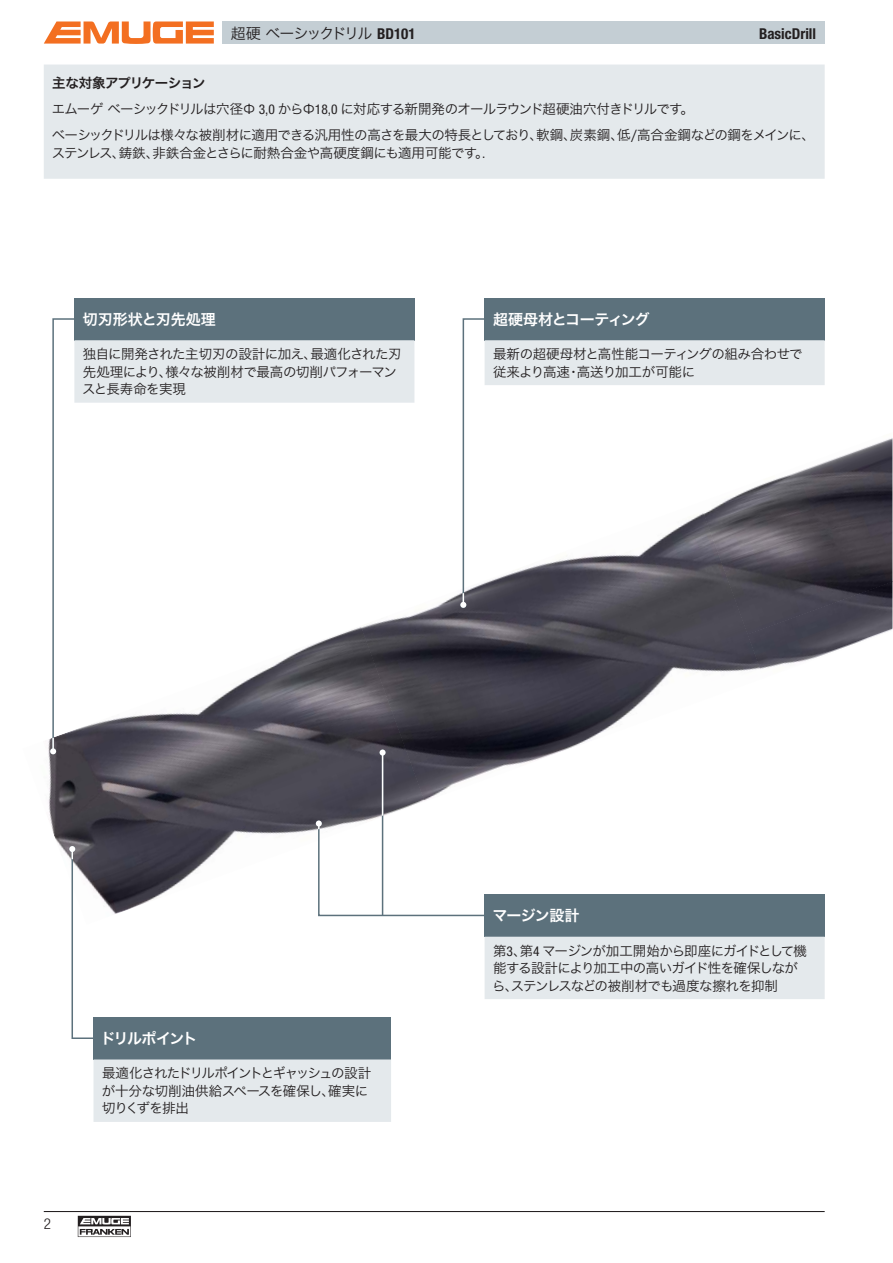
<style>
.page{position:relative;width:893px;height:1263px;background:#fff}
.page>*{position:absolute;margin:0;border:0;box-sizing:border-box;transform-origin:0 0}
.t1{font:15px "Hira Kaku Pro W6 90 msp RKSJ H";letter-spacing:-.04em;color:#fff}
.t2{font:15px "Hira Kaku Pro W3 90 msp RKSJ H";letter-spacing:-.13em;color:#231f20}
.t3{font:700 condensed 15px "Helvetica Neue LT Pro";color:#231f20}
.t4{font:15px "Hira Kaku Pro W6 90 msp RKSJ H";color:#fff}
.t5{font:15px "Hira Kaku Pro W6 90 msp RKSJ H";letter-spacing:-.105em;color:#fff}
.t6{font:300 condensed 15px "Helvetica Neue LT Pro";color:#231f20}
.t7{font:13.5px/17.5px "Hira Kaku Pro W3 90 msp RKSJ H";letter-spacing:-.055em;color:#231f20}
.t8{font:13.5px/17.5px "Hira Kaku Pro W3 90 msp RKSJ H";letter-spacing:-.03em;color:#231f20}
.t9{font:13.5px "Hira Kaku Pro W3 90 msp RKSJ H";letter-spacing:-.035em;color:#231f20}
.t10{font:13.5px "Hira Kaku Pro W6 90 msp RKSJ H";letter-spacing:-.045em;color:#231f20}
.s1{font-family:"Helvetica Neue LT Pro";font-weight:700;font-stretch:condensed}
.s2{font-family:"Helvetica Neue LT Pro";font-stretch:condensed}
</style>
<div class="page">
<div style="left:222px;top:21px;width:603px;height:23px;background:#c4ced4"></div>
<svg style="left:44px;top:21px;width:170px;height:23px"></svg>
<svg style="left:78px;top:1216px;width:53px;height:21px"></svg>
<img style="left:48px;top:739px;width:372px;height:175px">
<img style="left:360px;top:593px;width:387px;height:209px">
<img style="left:699px;top:438px;width:194px;height:197px">
<img style="left:747px;top:581px;width:146px;height:90px">
<div style="left:44px;top:65px;width:781px;height:114px;background:#e4e9ec"></div>
<hr style="left:382px;top:753px;width:1px;height:162px;background:#5c717c">
<hr style="left:382px;top:753px;width:1px;height:63px;background:#fff">
<svg style="left:316px;top:821px;width:169px;height:96px"></svg>
<hr style="left:44px;top:1211px;width:781px;height:1px;background:#231f20">
<div style="left:485px;top:894px;width:340px;height:43px;background:#5c717c"></div>
<div style="left:485px;top:937px;width:340px;height:62px;background:#e4e9ec"></div>
<div style="left:485px;top:298px;width:340px;height:42px;background:#5c717c"></div>
<svg style="left:460px;top:318px;width:365px;height:290px"></svg>
<div style="left:74px;top:298px;width:340px;height:42px;background:#5c717c"></div>
<svg style="left:50px;top:318px;width:364px;height:438px"></svg>
<div style="left:94px;top:1017px;width:297px;height:43px;background:#5c717c"></div>
<div style="left:94px;top:1060px;width:297px;height:62px;background:#e4e9ec"></div>
<svg style="left:69px;top:846px;width:26px;height:194px"></svg>
<p class="t2" style="left:231px;top:28px;width:186px">超硬 ベーシックドリル <span class="s1">BD101</span></p>
<p class="t3" style="left:759px;top:28px;width:59px">BasicDrill</p>
<p class="t10" style="left:52px;top:78px;width:155px">主な対象アプリケーション</p>
<p class="t7" style="left:52px;top:98px;width:764px;line-height:26.1px">エムーゲ ベーシックドリルは穴径Φ <span class="s2">3,0</span> からΦ<span class="s2">18,0</span> に対応する新開発のオールラウンド超硬油穴付きドリルです。<br>ベーシックドリルは様々な被削材に適用できる汎用性の高さを最大の特長としており、軟鋼、炭素鋼、低/高合金鋼などの鋼をメインに、</p>
<p class="t9" style="left:52px;top:147px;width:439px">ステンレス、鋳鉄、非鉄合金とさらに耐熱合金や高硬度鋼にも適用可能です。<span class="s2">.</span></p>
<p class="t4" style="left:83px;top:314px;width:134px">切刃形状と刃先処理</p>
<p class="t7" style="left:82px;top:347px;width:321px">独自に開発された主切刃の設計に加え、最適化された刃先処理により、様々な被削材で最高の切削パフォーマンスと長寿命を実現</p>
<p class="t1" style="left:493px;top:314px;width:158px">超硬母材とコーティング</p>
<p class="t8" style="left:493px;top:347px;width:311px">最新の超硬母材と高性能コーティングの組み合わせで従来より高速・高送り加工が可能に</p>
<p class="t6" style="left:44px;top:1218px;width:9px">2</p>
<p class="t5" style="left:101px;top:1033px;width:98px">ドリルポイント</p>
<p class="t7" style="left:102px;top:1066px;width:271px">最適化されたドリルポイントとギャッシュの設計が十分な切削油供給スペースを確保し、確実に切りくずを排出</p>
<p class="t1" style="left:492px;top:910px;width:88px">マージン設計</p>
<p class="t7" style="left:492px;top:944px;width:316px">第<span class="s2">3</span>、第<span class="s2">4</span> マージンが加工開始から即座にガイドとして機能する設計により加工中の高いガイド性を確保しながら、ステンレスなどの被削材でも過度な擦れを抑制</p>
</div>
